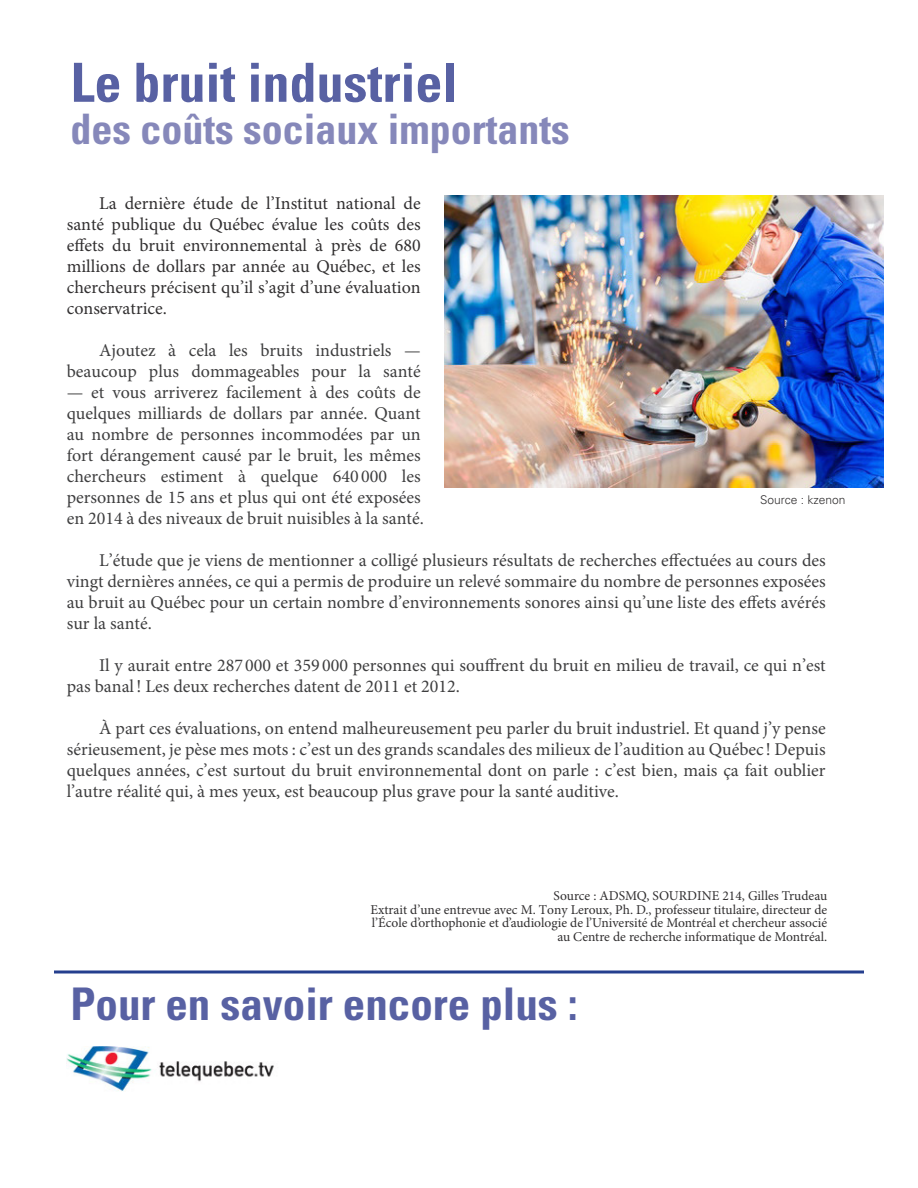
<style>
.page{position:relative;width:918px;height:1188px;background:#fff}
.page>*{position:absolute;margin:0;border:0;box-sizing:border-box;transform-origin:0 0}
.t1{font:700 condensed 54px "Univers";color:#5861a3}
.t2{font:700 condensed 45px "Univers";color:#5861a3}
.t3{font:700 condensed 42px "Univers";color:#8688ba}
.Paragraph_Style_1{font:18px/21px "Minion Pro";color:#3e3e3f}
.t4{font:18px/21px "Minion Pro";color:#312f30;text-align:justify}
.t5{font:13.5px/13.5px "Minion Pro";color:#312f30;text-align:right}
.t6{font:300 12px "Univers";color:#312f30}
</style>
<div class="page">
<img style="left:445px;top:195px;width:438px;height:292px">
<svg style="left:54px;top:970px;width:810px;height:4px;background:#5b6eaa"></svg>
<img style="left:67px;top:1046px;width:207px;height:45px">
<p class="t1" style="left:70px;top:49px;width:388px">Le bruit industriel</p>
<p class="t3" style="left:70px;top:103px;width:501px">des coûts sociaux importants</p>
<p class="t4" style="left:67px;top:193px;width:356px;text-indent:32px">La dernière étude de l’Institut national de santé publique du Québec évalue les coûts des effets du bruit environnemental à près de 680 millions de dollars par année au Québec, et les chercheurs précisent qu’il s’agit d’une évaluation conservatrice.</p>
<p class="Paragraph_Style_1" style="left:67px;top:340px;width:356px;text-align:right">Ajoutez à cela les bruits industriels — beaucoup plus dommageables pour la santé</p>
<p class="Paragraph_Style_1" style="left:67px;top:382px;width:359px">— et vous arriverez facilement à des coûts de quelques milliards de dollars par année. Quant au nombre de personnes incommodées par un fort dérangement causé par le bruit, les mêmes chercheurs estiment à quelque 640 000 les personnes de 15 ans et plus qui ont été exposées en 2014 à des niveaux de bruit nuisibles à la santé.</p>
<p class="Paragraph_Style_1" style="left:67px;top:550px;width:761px;text-align:justify;text-indent:32px">L’étude que je viens de mentionner a colligé plusieurs résultats de recherches effectuées au cours des vingt dernières années, ce qui a permis de produire un relevé sommaire du nombre de personnes exposées au bruit au Québec pour un certain nombre d’environnements sonores ainsi qu’une liste des effets avérés sur la santé.</p>
<p class="Paragraph_Style_1" style="left:67px;top:655px;width:761px;text-indent:32px">Il y aurait entre 287 000 et 359 000 personnes qui souffrent du bruit en milieu de travail, ce qui n’est pas banal! Les deux recherches datent de 2011 et 2012.</p>
<p class="Paragraph_Style_1" style="left:67px;top:718px;width:761px;text-align:justify;text-indent:32px">À part ces évaluations, on entend malheureusement peu parler du bruit industriel. Et quand j’y pense sérieusement, je pèse mes mots : c’est un des grands scandales des milieux de l’audition au Québec ! Depuis quelques années, c’est surtout du bruit environnemental dont on parle : c’est bien, mais ça fait oublier l’autre réalité qui, à mes yeux, est beaucoup plus grave pour la santé auditive.</p>
<p class="t6" style="left:760px;top:493px;width:87px">Source : kzenon</p>
<p class="t5" style="left:554px;top:889px;width:275px">Source : ADSMQ, SOURDINE 214, Gilles Trudeau</p>
<p class="t5" style="left:370px;top:903px;width:458px">Extrait d’une entrevue avec M. Tony Leroux, Ph. D., professeur titulaire, directeur de l’École d’orthophonie et d’audiologie de l’Université de Montréal et chercheur associé au Centre de recherche informatique de Montréal.</p>
<p class="t2" style="left:70px;top:976px;width:509px">Pour en savoir encore plus :</p>
</div>
